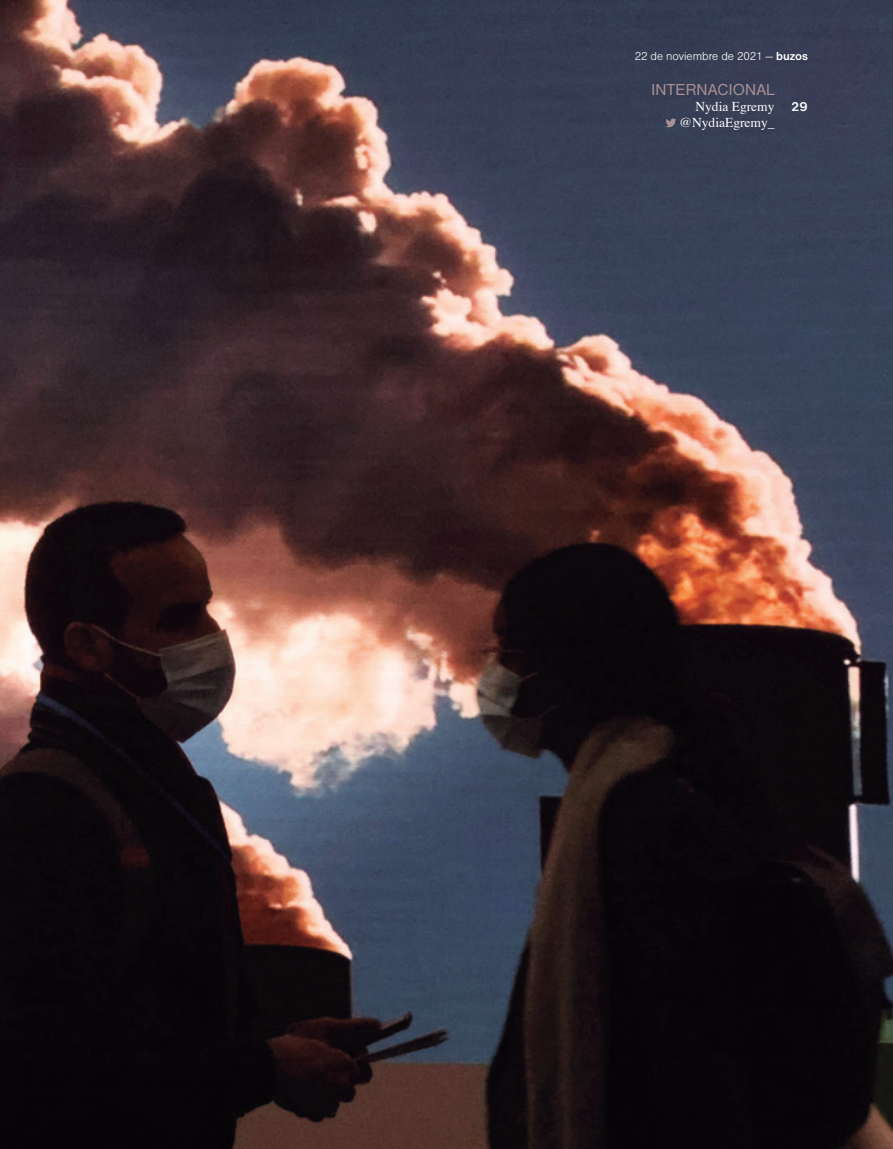
<style>
.page{position:relative;width:893px;height:1149px;background:#fff}
.page>*{position:absolute;margin:0;border:0;box-sizing:border-box;transform-origin:0 0}
.t1{font:16.5px "Nimbus Sans DOT";letter-spacing:.015em;color:#ab9194}
.t2{font:13.5px/16.2px "Times";color:#fff;text-align:right}
.t3{font:700 13.5px "Nimbus Sans DOT";color:#fff}
.t4{font:12px "Nimbus Sans DOT Ligh";color:#fff}
.s1{font-family:"Nimbus Sans DOT";font-weight:700}
</style>
<div class="page">
<img style="left:0;top:0;width:893px;height:1148px">
<svg style="left:665px;top:118px;width:11px;height:9px"></svg>
<p class="t4" style="left:635px;top:50px;width:175px">22 de noviembre de 2021 — <span class="s1">buzos</span></p>
<h1 class="t1" style="left:651px;top:80px;width:124px">INTERNACIONAL</h1>
<p class="t2" style="left:680px;top:97px;width:96px">Nydia Egremy @NydiaEgremy_</p>
<p class="t3" style="left:791px;top:99px;width:18px">29</p>
</div>
